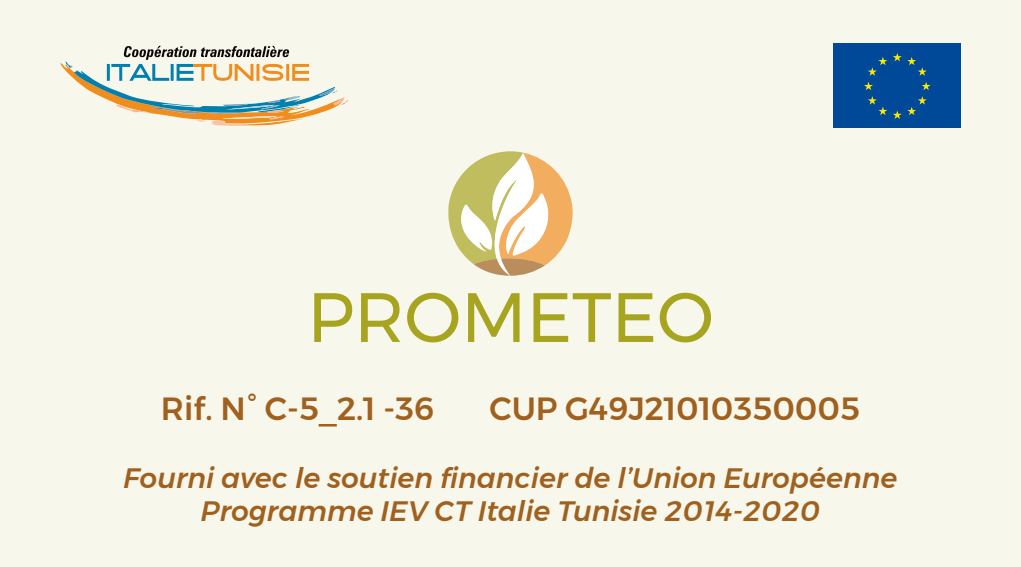
<style>
.page{position:relative;width:1021px;height:567px;background:#fff}
.page>*{position:absolute;margin:0;border:0;box-sizing:border-box;transform-origin:0 0}
.t1{font:69.6px "Montserrat";color:#a7a420}
.t2{font:500 32px "Montserrat";color:#a0601e}
.t3{font:italic 500 28px/33.6px "Montserrat";color:#a0601e;text-align:center}
</style>
<div class="page">
<div style="left:0;top:0;width:1020px;height:567px;background:#f8f7ec"></div>
<svg style="left:60px;top:46px;width:289px;height:80px"></svg>
<div style="left:833px;top:44px;width:127px;height:84px;background:#004998"></div>
<svg style="left:868px;top:53px;width:33px;height:23px"></svg>
<svg style="left:868px;top:96px;width:33px;height:23px"></svg>
<svg style="left:864px;top:82px;width:8px;height:8px"></svg>
<svg style="left:907px;top:57px;width:19px;height:19px"></svg>
<svg style="left:922px;top:82px;width:8px;height:8px"></svg>
<svg style="left:907px;top:96px;width:19px;height:19px"></svg>
<svg style="left:448px;top:151px;width:124px;height:125px"></svg>
<h1 class="t1" style="left:307px;top:264px;width:408px">PROMETEO</h1>
<p class="t2" style="left:161px;top:383px;width:275px">Rif. N° C-5_2.1 -36</p>
<p class="t2" style="left:489px;top:383px;width:372px">CUP G49J21010350005</p>
<p class="t3" style="left:123px;top:461px;width:775px">Fourni avec le soutien financier de l’Union Européenne<br>Programme IEV CT Italie Tunisie 2014-2020</p>
</div>
